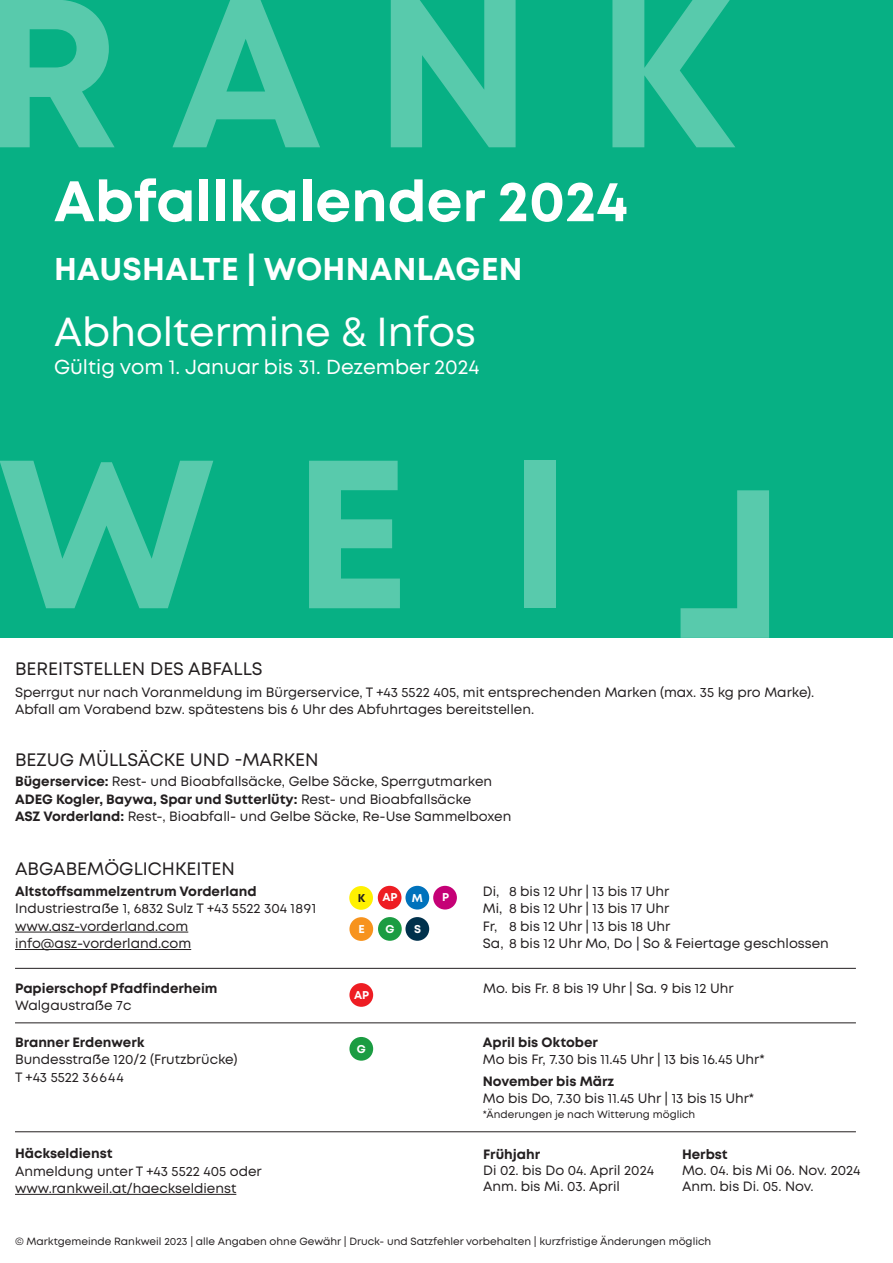
<style>
.page{position:relative;width:893px;height:1263px;background:#fff}
.page>*{position:absolute;margin:0;border:0;box-sizing:border-box;transform-origin:0 0}
.t1{font:700 57px "Mont";color:#fff}
.t2{font:40.5px "Mont";color:#fff}
.t3{font:700 31.5px "Mont";letter-spacing:.01em;color:#fff}
.t4{font:20.25px "Mont";color:#fff}
.t5{font:18px "Mont";color:#231f20}
.t6{font:13.5px/17.4px "Mont";color:#231f20}
.t7{font:700 13.5px "Mont";color:#231f20}
.t8{font:700 11.4px "Mont";color:#fff}
.t9{font:700 11.4px "Mont";color:#231f20}
.t10{font:10.5px "Mont";color:#231f20}
.s1{font-weight:700}
</style>
<div class="page">
<hr style="left:15px;top:932px;width:173px;height:1px;background:#231f20">
<hr style="left:15px;top:949px;width:176px;height:1px;background:#231f20">
<hr style="left:15px;top:968px;width:841px;height:1px;background:#231f20">
<hr style="left:15px;top:1022px;width:841px;height:1px;background:#231f20">
<hr style="left:15px;top:1131px;width:841px;height:1px;background:#231f20">
<hr style="left:15px;top:1194px;width:221px;height:1px;background:#231f20">
<div style="left:349px;top:983px;width:24px;height:24px;background:#ee1d23;border-radius:50%"></div>
<div style="left:349px;top:1037px;width:24px;height:24px;background:#1b9c42;border-radius:50%"></div>
<div style="left:378px;top:886px;width:23px;height:23px;background:#ee1d23;border-radius:50%"></div>
<div style="left:349px;top:886px;width:24px;height:24px;background:#fff101;border-radius:50%"></div>
<div style="left:405px;top:917px;width:24px;height:24px;background:#00314c;border-radius:50%"></div>
<div style="left:378px;top:917px;width:24px;height:24px;background:#1b9c42;border-radius:50%"></div>
<div style="left:433px;top:886px;width:24px;height:23px;background:#c50176;border-radius:50%"></div>
<div style="left:349px;top:917px;width:24px;height:24px;background:#f7931d;border-radius:50%"></div>
<div style="left:405px;top:886px;width:24px;height:23px;background:#0072bc;border-radius:50%"></div>
<div style="left:0;top:0;width:893px;height:638px;background:#07b084"></div>
<svg style="left:0;top:0;width:115px;height:147px"></svg>
<svg style="left:172px;top:0;width:148px;height:147px"></svg>
<svg style="left:391px;top:0;width:125px;height:147px"></svg>
<svg style="left:612px;top:0;width:123px;height:147px"></svg>
<svg style="left:0;top:461px;width:213px;height:147px"></svg>
<svg style="left:309px;top:461px;width:91px;height:147px"></svg>
<div style="left:524px;top:461px;width:31px;height:147px;background:#58caac"></div>
<svg style="left:680px;top:490px;width:89px;height:148px"></svg>
<h1 class="t1" style="left:54px;top:164px;width:576px">Abfallkalender 2024</h1>
<h3 class="t3" style="left:54px;top:248px;width:470px">HAUSHALTE | WOHNANLAGEN</h3>
<h2 class="t2" style="left:54px;top:306px;width:423px">Abholtermine &amp; Infos</h2>
<h3 class="t4" style="left:54px;top:354px;width:427px">Gültig vom 1. Januar bis 31. Dezember 2024</h3>
<h3 class="t5" style="left:15px;top:657px;width:249px">BEREITSTELLEN DES ABFALLS</h3>
<p class="t6" style="left:15px;top:683px;width:801px">Sperrgut nur nach Voranmeldung im Bürgerservice, T +43 5522 405, mit entsprechenden Marken (max. 35 kg pro Marke).<br>Abfall am Vorabend bzw. spätestens bis 6 Uhr des Abfuhrtages bereitstellen.</p>
<h3 class="t5" style="left:15px;top:748px;width:305px">BEZUG MÜLLSÄCKE UND -MARKEN</h3>
<p class="t6" style="left:15px;top:773px;width:498px"><span class="s1">Bügerservice:</span> Rest- und Bioabfallsäcke, Gelbe Säcke, Sperrgutmarken<br><span class="s1">ADEG Kogler, Baywa, Spar und Sutterlüty:</span> Rest- und Bioabfallsäcke<br><span class="s1">ASZ Vorderland:</span> Rest-, Bioabfall- und Gelbe Säcke, Re-Use Sammelboxen</p>
<h3 class="t5" style="left:15px;top:857px;width:221px">ABGABEMÖGLICHKEITEN</h3>
<p class="t7" style="left:15px;top:882px;width:243px">Altstoffsammelzentrum Vorderland</p>
<p class="t6" style="left:15px;top:900px;width:303px">Industriestraße 1, 6832 Sulz T +43 5522 304 1891 www.asz-vorderland.com info@asz-vorderland.com</p>
<p class="t7" style="left:15px;top:979px;width:204px">Papierschopf Pfadfinderheim</p>
<p class="t6" style="left:15px;top:997px;width:118px">Walgaustraße 7c</p>
<p class="t7" style="left:15px;top:1033px;width:131px">Branner Erdenwerk</p>
<p class="t6" style="left:15px;top:1051px;width:224px">Bundesstraße 120/2 (Frutzbrücke)<br>T +43 5522 36644</p>
<p class="t7" style="left:15px;top:1144px;width:99px">Häckseldienst</p>
<p class="t6" style="left:15px;top:1162px;width:248px">Anmeldung unter T +43 5522 405 oder www.rankweil.at/haeckseldienst</p>
<p class="t9" style="left:358px;top:890px;width:9px">K</p>
<p class="t8" style="left:382px;top:890px;width:17px">AP</p>
<p class="t8" style="left:385px;top:922px;width:11px">G</p>
<p class="t8" style="left:414px;top:921px;width:9px">S</p>
<p class="t8" style="left:412px;top:890px;width:13px">M</p>
<p class="t8" style="left:359px;top:921px;width:8px">E</p>
<p class="t8" style="left:442px;top:890px;width:9px">P</p>
<p class="t8" style="left:354px;top:987px;width:17px">AP</p>
<p class="t8" style="left:357px;top:1041px;width:11px">G</p>
<p class="t6" style="left:483px;top:882px;width:348px">Di, 8 bis 12 Uhr | 13 bis 17 Uhr<br>Mi, 8 bis 12 Uhr | 13 bis 17 Uhr<br>Fr, 8 bis 12 Uhr | 13 bis 18 Uhr<br>Sa, 8 bis 12 Uhr Mo, Do | So &amp; Feiertage geschlossen</p>
<p class="t6" style="left:483px;top:979px;width:252px">Mo. bis Fr. 8 bis 19 Uhr | Sa. 9 bis 12 Uhr</p>
<p class="t7" style="left:483px;top:1033px;width:117px">April bis Oktober</p>
<p class="t6" style="left:483px;top:1051px;width:284px">Mo bis Fr, 7.30 bis 11.45 Uhr | 13 bis 16.45 Uhr*</p>
<p class="t7" style="left:483px;top:1072px;width:133px">November bis März</p>
<p class="t6" style="left:483px;top:1090px;width:273px">Mo bis Do, 7.30 bis 11.45 Uhr | 13 bis 15 Uhr*</p>
<p class="t10" style="left:483px;top:1108px;width:214px">*Änderungen je nach Witterung möglich</p>
<p class="t7" style="left:483px;top:1145px;width:59px">Frühjahr</p>
<p class="t6" style="left:483px;top:1162px;width:172px;line-height:16px">Di 02. bis Do 04. April 2024<br>Anm. bis Mi. 03. April</p>
<p class="t7" style="left:682px;top:1145px;width:47px">Herbst</p>
<p class="t6" style="left:682px;top:1162px;width:180px;line-height:16px">Mo. 04. bis Mi 06. Nov. 2024<br>Anm. bis Di. 05. Nov.</p>
<p class="t10" style="left:15px;top:1235px;width:698px">© Marktgemeinde Rankweil 2023 | alle Angaben ohne Gewähr | Druck- und Satzfehler vorbehalten | kurzfristige Änderungen möglich</p>
</div>
